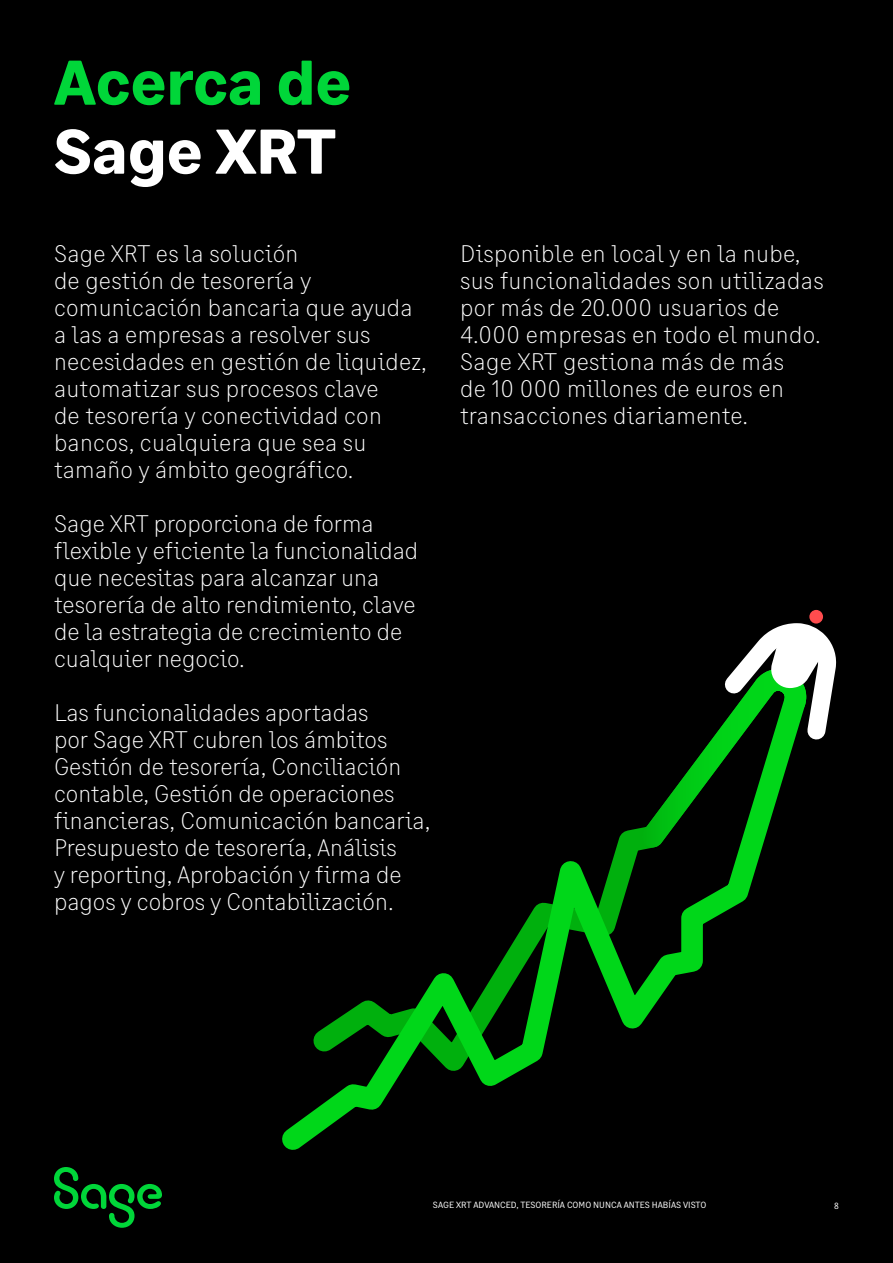
<style>
.page{position:relative;width:893px;height:1263px;background:#000}
.page>*{position:absolute;margin:0;border:0;box-sizing:border-box;transform-origin:0 0}
.t1{font:700 63px "Sage Text";color:#00d639}
.t2{font:700 63px "Sage Text";color:#fff}
.t3{font:300 24px/27px "Sage Text";letter-spacing:.005em;color:#fff}
.t4{font:9px "Sage Text";color:#fff}
</style>
<div class="page">
<svg style="left:282px;top:833px;width:474px;height:317px"></svg>
<div style="left:809px;top:610px;width:14px;height:13px;background:#ff4c4e;border-radius:50%"></div>
<svg style="left:622px;top:612px;width:215px;height:255px"></svg>
<svg style="left:54px;top:1167px;width:108px;height:61px"></svg>
<h1 class="t1" style="left:54px;top:43px;width:299px">Acerca de</h1>
<h1 class="t2" style="left:54px;top:112px;width:284px">Sage XRT</h1>
<p class="t3" style="left:54px;top:240px;width:374px">Sage XRT es la solución<br>de gestión de tesorería y comunicación bancaria que ayuda a las a empresas a resolver sus necesidades en gestión de liquidez, automatizar sus procesos clave<br>de tesorería y conectividad con bancos, cualquiera que sea su tamaño y ámbito geográfico.</p>
<p class="t3" style="left:54px;top:510px;width:366px">Sage XRT proporciona de forma flexible y eficiente la funcionalidad que necesitas para alcanzar una tesorería de alto rendimiento, clave de la estrategia de crecimiento de cualquier negocio.</p>
<p class="t3" style="left:54px;top:699px;width:378px">Las funcionalidades aportadas<br>por Sage XRT cubren los ámbitos Gestión de tesorería, Conciliación contable, Gestión de operaciones financieras, Comunicación bancaria, Presupuesto de tesorería, Análisis<br>y reporting, Aprobación y firma de pagos y cobros y Contabilización.</p>
<p class="t3" style="left:460px;top:240px;width:365px">Disponible en local y en la nube, sus funcionalidades son utilizadas por más de 20.000 usuarios de<br>4.000 empresas en todo el mundo.<br>Sage XRT gestiona más de más<br>de 10 000 millones de euros en transacciones diariamente.</p>
<p class="t4" style="left:433px;top:1199px;width:275px">SAGE XRT ADVANCED, TESORERÍA COMO NUNCA ANTES HABÍAS VISTO</p>
<p class="t4" style="left:834px;top:1200px;width:6px">8</p>
</div>
